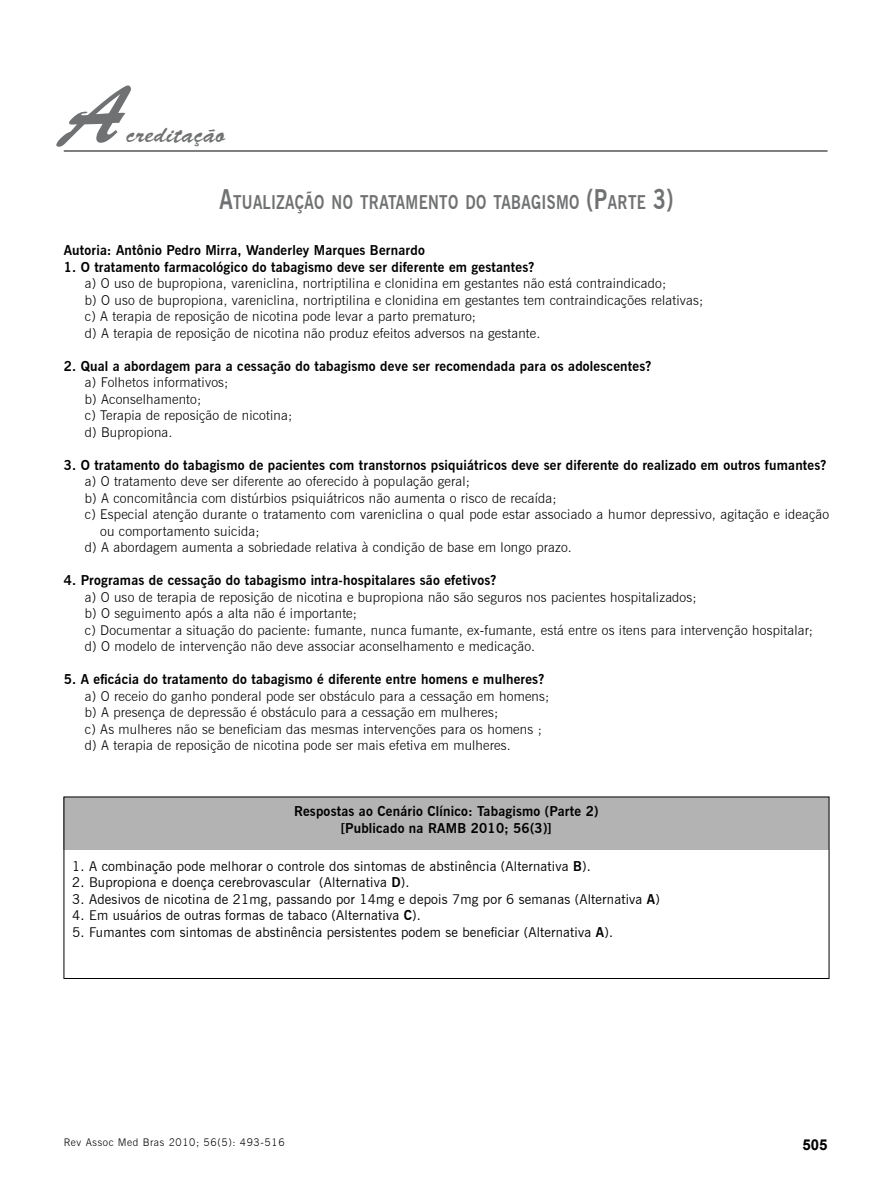
<style>
.page{position:relative;width:893px;height:1191px;background:#fff}
.page>*{position:absolute;margin:0;border:0;box-sizing:border-box;transform-origin:0 0}
.t1{font:84px "Brush Script";color:#707172}
.t2{font:24px "Brush Script";letter-spacing:.015em;color:#707172}
.t3{font:700 18.9px "News Gothic BT";letter-spacing:.02em;color:#707172;scale:.8 1}
.t4{font:700 15px "Arial";color:#000}
.t5{font:300 13.5px/16.5px "News Gothic BT";letter-spacing:.015em;color:#000}
.t6{font:700 13.5px/16.5px "News Gothic BT";letter-spacing:.015em;color:#000;text-align:center}
.t7{font:13.5px "News Gothic BT";letter-spacing:.015em;color:#000}
.t8{font:300 10.5px "News Gothic BT";letter-spacing:.06em;color:#000}
.s1{font-size:27px}
.s2{font-weight:700}
</style>
<div class="page">
<hr style="left:64px;top:151px;width:763px;height:1px;background:#000">
<div style="left:64px;top:797px;width:765px;height:53px;background:#b3b3b3"></div>
<h1 class="t1" style="left:66px;top:68px;width:61px">A</h1>
<h2 class="t2" style="left:126px;top:121px;width:100px">creditação</h2>
<h3 class="t3" style="left:219px;top:190px;width:569px"><span class="s1">A</span>TUALIZAÇÃO NO TRATAMENTO DO TABAGISMO <span class="s1">(P</span>ARTE <span class="s1">3)</span></h3>
<p class="t6" style="left:64px;top:242px;width:363px">Autoria: Antônio Pedro Mirra, Wanderley Marques Bernardo</p>
<p class="t6" style="left:64px;top:258px;width:472px">1. O tratamento farmacológico do tabagismo deve ser diferente em gestantes?</p>
<p class="t5" style="left:85px;top:275px;width:620px">a) O uso de bupropiona, vareniclina, nortriptilina e clonidina em gestantes não está contraindicado;<br>b) O uso de bupropiona, vareniclina, nortriptilina e clonidina em gestantes tem contraindicações relativas; c) A terapia de reposição de nicotina pode levar a parto prematuro;<br>d) A terapia de reposição de nicotina não produz efeitos adversos na gestante.</p>
<p class="t6" style="left:64px;top:357px;width:589px">2. Qual a abordagem para a cessação do tabagismo deve ser recomendada para os adolescentes?</p>
<p class="t5" style="left:85px;top:374px;width:209px">a) Folhetos informativos;<br>b) Aconselhamento;<br>c) Terapia de reposição de nicotina; d) Bupropiona.</p>
<p class="t6" style="left:64px;top:456px;width:764px">3. O tratamento do tabagismo de pacientes com transtornos psiquiátricos deve ser diferente do realizado em outros fumantes?</p>
<p class="t5" style="left:85px;top:473px;width:386px">a) O tratamento deve ser diferente ao oferecido à população geral;</p>
<p class="t5" style="left:85px;top:489px;width:473px">b) A concomitância com distúrbios psiquiátricos não aumenta o risco de recaída;</p>
<p class="t5" style="left:85px;top:506px;width:746px">c) Especial atenção durante o tratamento com vareniclina o qual pode estar associado a humor depressivo, agitação e ideação</p>
<p class="t5" style="left:100px;top:522px;width:161px">ou comportamento suicida;</p>
<p class="t5" style="left:85px;top:539px;width:488px">d) A abordagem aumenta a sobriedade relativa à condição de base em longo prazo.</p>
<p class="t6" style="left:64px;top:572px;width:434px">4. Programas de cessação do tabagismo intra-hospitalares são efetivos?</p>
<p class="t5" style="left:85px;top:588px;width:729px">a) O uso de terapia de reposição de nicotina e bupropiona não são seguros nos pacientes hospitalizados;<br>b) O seguimento após a alta não é importante;<br>c) Documentar a situação do paciente: fumante, nunca fumante, ex-fumante, está entre os itens para intervenção hospitalar; d) O modelo de intervenção não deve associar aconselhamento e medicação.</p>
<p class="t6" style="left:64px;top:671px;width:482px">5. A eficácia do tratamento do tabagismo é diferente entre homens e mulheres?</p>
<p class="t5" style="left:85px;top:687px;width:466px">a) O receio do ganho ponderal pode ser obstáculo para a cessação em homens; b) A presença de depressão é obstáculo para a cessação em mulheres;<br>c) As mulheres não se beneficiam das mesmas intervenções para os homens ; d) A terapia de reposição de nicotina pode ser mais efetiva em mulheres.</p>
<p class="t6" style="left:294px;top:803px;width:306px">Respostas ao Cenário Clínico: Tabagismo (Parte 2) [Publicado na RAMB 2010; 56(3)]</p>
<p class="t7" style="left:72px;top:858px;width:520px">1. A combinação pode melhorar o controle dos sintomas de abstinência (Alternativa <span class="s2">B</span>).</p>
<p class="t7" style="left:72px;top:874px;width:339px">2. Bupropiona e doença cerebrovascular (Alternativa <span class="s2">D</span>).</p>
<p class="t7" style="left:72px;top:891px;width:589px">3. Adesivos de nicotina de 21mg, passando por 14mg e depois 7mg por 6 semanas (Alternativa <span class="s2">A</span>)</p>
<p class="t7" style="left:72px;top:907px;width:350px">4. Em usuários de outras formas de tabaco (Alternativa <span class="s2">C</span>).</p>
<p class="t7" style="left:72px;top:924px;width:542px">5. Fumantes com sintomas de abstinência persistentes podem se beneficiar (Alternativa <span class="s2">A</span>).</p>
<p class="t8" style="left:64px;top:1136px;width:222px">Rev Assoc Med Bras 2010; 56(5): 493-516</p>
<p class="t4" style="left:802px;top:1134px;width:27px">505</p>
</div>
